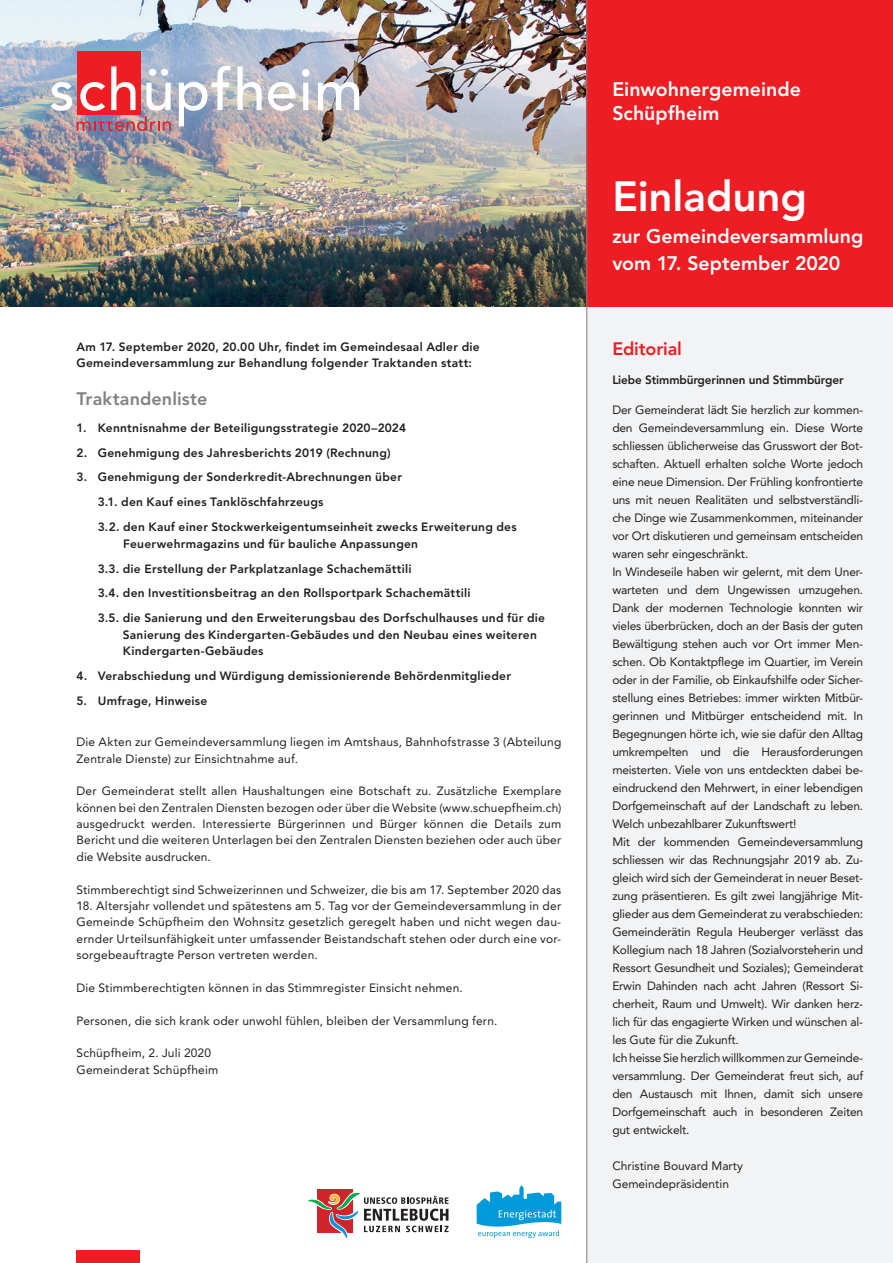
<style>
.page{position:relative;width:893px;height:1263px;background:#fff}
.page>*{position:absolute;margin:0;border:0;box-sizing:border-box;transform-origin:0 0}
.t1{font:800 42px "Avenir";color:#fff}
.t2{font:800 19.5px/24px "Avenir";color:#fff}
.t3{font:800 18px "Avenir";letter-spacing:.005em;color:#808285}
.t4{font:800 18px "Avenir";letter-spacing:-.01em;color:#ee1d23}
.t5{font:12px/18px "Avenir";letter-spacing:-.015em;color:#231f20}
.t6{font:800 12px/24.9px "Avenir";letter-spacing:.02em;color:#231f20}
.t7{font:12px/16.4px "Avenir";letter-spacing:.015em;color:#231f20}
.t8{font:800 12px "Avenir";letter-spacing:-.01em;color:#231f20}
</style>
<div class="page">
<img style="left:0;top:0;width:586px;height:306px">
<div style="left:77px;top:51px;width:63px;height:64px;background:#ee1d23"></div>
<svg style="left:179px;top:66px;width:52px;height:60px"></svg>
<svg style="left:237px;top:66px;width:25px;height:44px"></svg>
<svg style="left:268px;top:82px;width:27px;height:29px"></svg>
<svg style="left:302px;top:69px;width:8px;height:41px"></svg>
<svg style="left:318px;top:82px;width:41px;height:28px"></svg>
<img style="left:51px;top:66px;width:120px;height:65px">
<div style="left:587px;top:306px;width:306px;height:957px;background:#f2f3f4"></div>
<div style="left:587px;top:0;width:306px;height:306px;background:#ee1d23"></div>
<div style="left:77px;top:1250px;width:63px;height:13px;background:#ee1d23"></div>
<hr style="left:586px;top:0;width:1px;height:1263px;background:#808285">
<div style="left:317px;top:1189px;width:35px;height:43px;background:#d1232a"></div>
<svg style="left:308px;top:1191px;width:141px;height:48px"></svg>
<svg style="left:477px;top:1185px;width:84px;height:53px"></svg>
<p class="t6" style="left:77px;top:338px;width:405px;line-height:16.4px">Am 17. September 2020, 20.00 Uhr, findet im Gemeindesaal Adler die<br>Gemeindeversammlung zur Behandlung folgender Traktanden statt:</p>
<h3 class="t3" style="left:77px;top:388px;width:132px">Traktandenliste</h3>
<p class="t6" style="left:77px;top:415px;width:331px">1. Kenntnisnahme der Beteiligungsstrategie 2020–2024</p>
<p class="t6" style="left:77px;top:440px;width:316px">2. Genehmigung des Jahresberichts 2019 (Rechnung)</p>
<p class="t6" style="left:98px;top:465px;width:420px;text-indent:-21px">3. Genehmigung der Sonderkredit-Abrechnungen über<br>3.1. den Kauf eines Tanklöschfahrzeugs<br>3.2. den Kauf einer Stockwerkeigentumseinheit zwecks Erweiterung des</p>
<p class="t6" style="left:98px;top:531px;width:449px;text-indent:25px">Feuerwehrmagazins und für bauliche Anpassungen<br>3.3. die Erstellung der Parkplatzanlage Schachemättili<br>3.4. den Investitionsbeitrag an den Rollsportpark Schachemättili<br>3.5. die Sanierung und den Erweiterungsbau des Dorfschulhauses und für die</p>
<p class="t6" style="left:123px;top:626px;width:416px;line-height:16.4px">Sanierung des Kindergarten-Gebäudes und den Neubau eines weiteren<br>Kindergarten-Gebäudes</p>
<p class="t6" style="left:77px;top:663px;width:436px">4. Verabschiedung und Würdigung demissionierende Behördenmitglieder</p>
<p class="t6" style="left:77px;top:688px;width:132px">5. Umfrage, Hinweise</p>
<p class="t7" style="left:77px;top:734px;width:486px">Die Akten zur Gemeindeversammlung liegen im Amtshaus, Bahnhofstrasse 3 (Abteilung<br>Zentrale Dienste) zur Einsichtnahme auf.</p>
<p class="t5" style="left:77px;top:783px;width:486px;line-height:16.4px;text-align:justify">Der Gemeinderat stellt allen Haushaltungen eine Botschaft zu. Zusätzliche Exemplare können bei den Zentralen Diensten bezogen oder über die Website (www.schuepfheim.ch) ausgedruckt werden. Interessierte Bürgerinnen und Bürger können die Details zum Bericht und die weiteren Unterlagen bei den Zentralen Diensten beziehen oder auch über die Website ausdrucken.</p>
<p class="t7" style="left:77px;top:881px;width:486px">Stimmberechtigt sind Schweizerinnen und Schweizer, die bis am 17. September 2020 das</p>
<p class="t5" style="left:77px;top:898px;width:486px;line-height:16.4px;text-align:justify">18. Altersjahr vollendet und spätestens am 5. Tag vor der Gemeindeversammlung in der Gemeinde Schüpfheim den Wohnsitz gesetzlich geregelt haben und nicht wegen dau&shy;ernder Urteilsunfähigkeit unter umfassender Beistandschaft stehen oder durch eine vor&shy;sorgebeauftragte Person vertreten werden.</p>
<p class="t7" style="left:77px;top:979px;width:388px">Die Stimmberechtigten können in das Stimmregister Einsicht nehmen.</p>
<p class="t7" style="left:77px;top:1012px;width:422px">Personen, die sich krank oder unwohl fühlen, bleiben der Versammlung fern.</p>
<p class="t7" style="left:77px;top:1045px;width:143px">Schüpfheim, 2. Juli 2020<br>Gemeinderat Schüpfheim</p>
<h2 class="t2" style="left:612px;top:77px;width:190px">Einwohnergemeinde<br>Schüpfheim</h2>
<h1 class="t1" style="left:612px;top:172px;width:196px">Einladung</h1>
<h2 class="t2" style="left:612px;top:222px;width:253px;line-height:27px">zur Gemeindeversammlung vom 17. September 2020</h2>
<h3 class="t4" style="left:612px;top:338px;width:71px">Editorial</h3>
<p class="t8" style="left:612px;top:373px;width:233px">Liebe Stimmbürgerinnen und Stimmbürger</p>
<p class="t5" style="left:612px;top:401px;width:252px">Der Gemeinderat lädt Sie herzlich zur kommen&shy;den Gemeindeversammlung ein. Diese Worte schliessen üblicherweise das Grusswort der Bot&shy;schaften. Aktuell erhalten solche Worte jedoch eine neue Dimension. Der Frühling konfrontierte uns mit neuen Realitäten und selbstverständli&shy;che Dinge wie Zusammenkommen, miteinander vor Ort diskutieren und gemeinsam entscheiden waren sehr eingeschränkt.<br>In Windeseile haben wir gelernt, mit dem Uner&shy;warteten und dem Ungewissen umzugehen.<br>Dank der modernen Technologie konnten wir vieles überbrücken, doch an der Basis der guten Bewältigung stehen auch vor Ort immer Men&shy;schen. Ob Kontaktpflege im Quartier, im Verein oder in der Familie, ob Einkaufshilfe oder Sicher&shy;stellung eines Betriebes: immer wirkten Mitbür&shy;gerinnen und Mitbürger entscheidend mit. In Begegnungen hörte ich, wie sie dafür den Alltag umkrempelten und die Herausforderungen meisterten. Viele von uns entdeckten dabei be&shy;eindruckend den Mehrwert, in einer lebendigen Dorfgemeinschaft auf der Landschaft zu leben.<br>Welch unbezahlbarer Zukunftswert!<br>Mit der kommenden Gemeindeversammlung schliessen wir das Rechnungsjahr 2019 ab. Zu&shy;gleich wird sich der Gemeinderat in neuer Beset&shy;zung präsentieren. Es gilt zwei langjährige Mit&shy;glieder aus dem Gemeinderat zu verabschieden:<br>Gemeinderätin Regula Heuberger verlässt das Kollegium nach 18 Jahren (Sozialvorsteherin und Ressort Gesundheit und Soziales); Gemeinderat Erwin Dahinden nach acht Jahren (Ressort Si&shy;cherheit, Raum und Umwelt). Wir danken herz&shy;lich für das engagierte Wirken und wünschen al&shy;les Gute für die Zukunft.<br>Ich heisse Sie herzlich willkommen zur Gemeinde&shy;versammlung. Der Gemeinderat freut sich, auf den Austausch mit Ihnen, damit sich unsere Dorfgemeinschaft auch in besonderen Zeiten gut entwickelt.</p>
<p class="t5" style="left:612px;top:1157px;width:132px">Christine Bouvard Marty<br>Gemeindepräsidentin</p>
</div>
